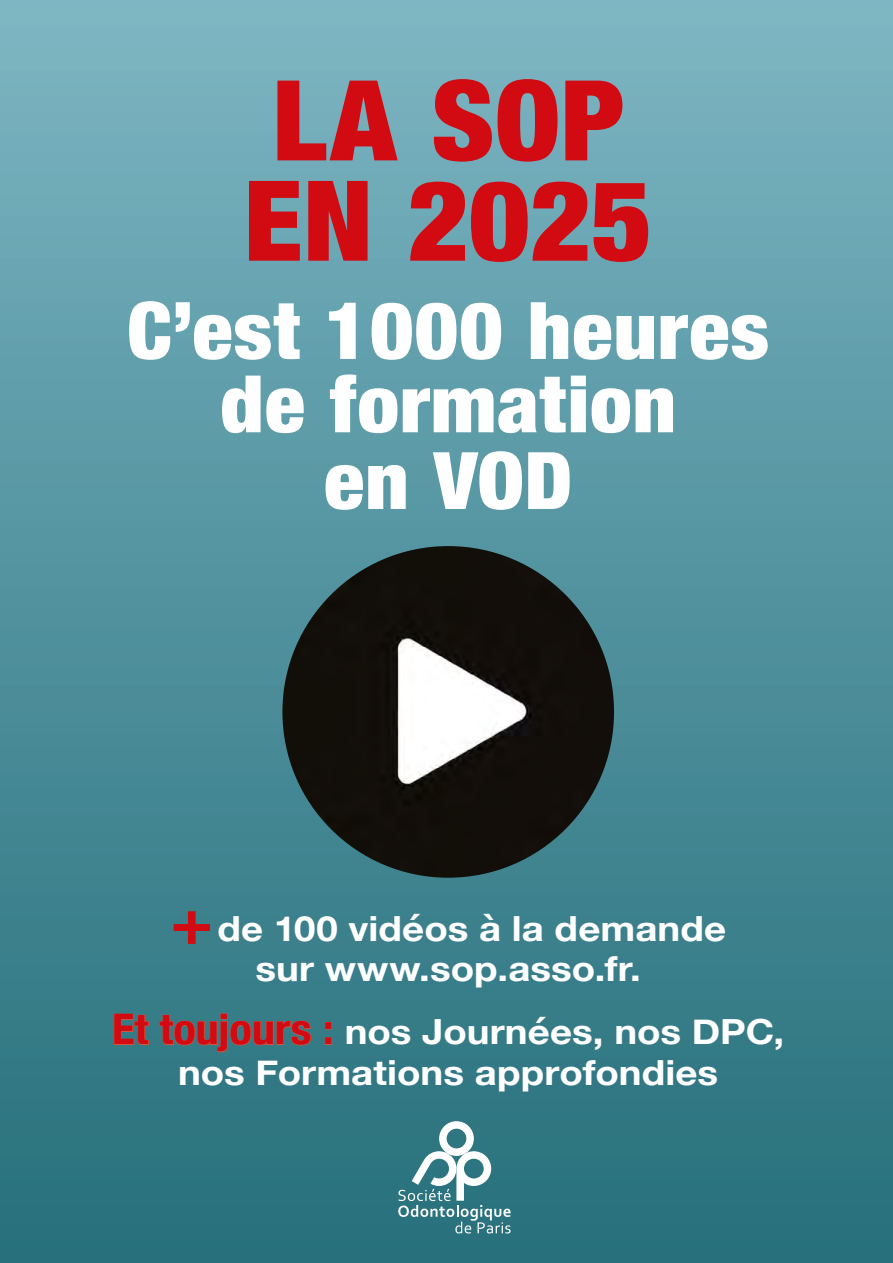
<style>
.page{position:relative;width:893px;height:1263px;background:#fff}
.page>*{position:absolute;margin:0;border:0;box-sizing:border-box;transform-origin:0 0}
.t1{font:900 condensed 111.75px/100.4px "Helvetica Neue";letter-spacing:.005em;color:#d20a11;scale:1.05 1}
.t2{font:900 condensed 79.35px/75px "Helvetica Neue";letter-spacing:.015em;color:#fff;text-align:center;scale:1.05 1}
.t3{font:700 34.65px/40px "Helvetica Neue";color:#fff;text-align:center;scale:1.11 1}
.s1{font-size:64.65px;color:#d20a11}
.s2{font-stretch:condensed;font-size:42.15px;color:#e94f35}
</style>
<div class="page">
<div style="left:0;top:0;width:893px;height:1263px;background:linear-gradient(to bottom,#7db5c2,#256e7a)"></div>
<img style="left:282px;top:546px;width:332px;height:332px;border-radius:166px">
<svg style="left:398px;top:1121px;width:113px;height:112px"></svg>
<h1 class="t1" style="left:244px;top:64px;width:391px">LA SOP<br>EN 2025</h1>
<h2 class="t2" style="left:127px;top:289px;width:613px">C’est 1000 heures de formation<br>en VOD</h2>
<p class="t3" style="left:170px;top:909px;width:502px"><span class="s1">+</span>de 100 vidéos à la demande sur www.sop.asso.fr.</p>
<p class="t3" style="left:112px;top:1013px;width:607px"><span class="s2">Et toujours :</span> nos Journées, nos DPC, nos Formations approfondies</p>
</div>
